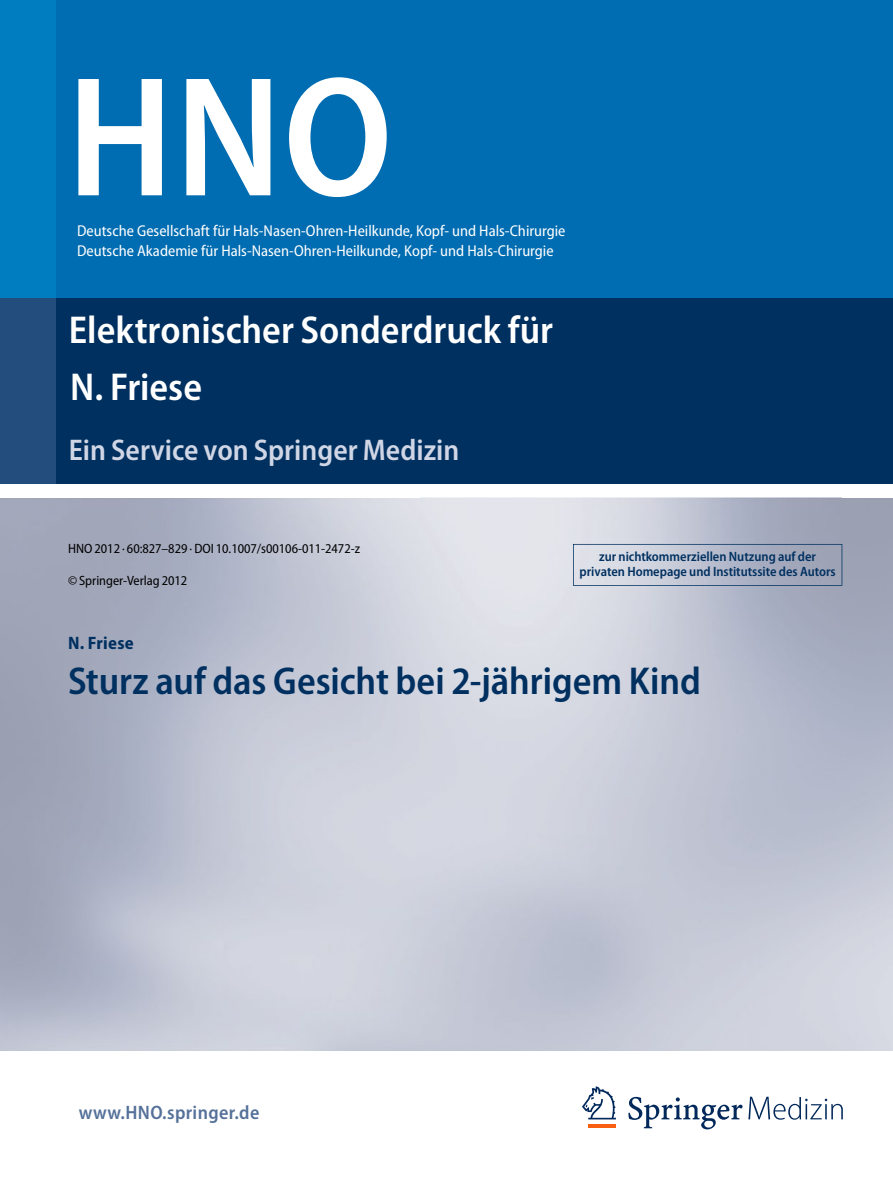
<style>
.page{position:relative;width:893px;height:1178px;background:#fff}
.page>*{position:absolute;margin:0;border:0;box-sizing:border-box;transform-origin:0 0}
.t1{font:600 semi-condensed 172.5px "Myriad Pro";color:#fff}
.t2{font:600 semi-condensed 39px "Myriad Pro";color:#fff}
.t3{font:600 semi-condensed 39px "Myriad Pro";letter-spacing:-.005em;color:#003060}
.t4{font:600 semi-condensed 30px "Myriad Pro";color:#d0d6e5}
.t5{font:600 semi-condensed 19.5px "Myriad Pro";letter-spacing:.02em;color:#55719a}
.t6{font:700 semi-condensed 18px "Myriad Pro";letter-spacing:.015em;color:#003060}
.t7{font:semi-condensed 15.75px/19.5px "Myriad Pro";color:#fff}
.t8{font:600 semi-condensed 13.5px/15px "Myriad Pro";letter-spacing:-.005em;color:#003060;text-align:center}
.t9{font:semi-condensed 13.5px "Myriad Pro";color:#000}
</style>
<div class="page">
<div style="left:55px;top:298px;width:838px;height:185px;background:#003060"></div>
<div style="left:0;top:298px;width:55px;height:185px;background:#224d7c"></div>
<img style="left:0;top:497px;width:893px;height:553px">
<svg style="left:573px;top:544px;width:269px;height:42px;background:#b4baca"></svg>
<div style="left:55px;top:0;width:838px;height:298px;background:#006cb1"></div>
<div style="left:0;top:0;width:55px;height:298px;background:#007cc0"></div>
<hr style="left:588px;top:1125px;width:28px;height:3px;background:#f76013">
<svg style="left:582px;top:1086px;width:34px;height:33px"></svg>
<svg style="left:628px;top:1097px;width:215px;height:32px"></svg>
<h1 class="t1" style="left:67px;top:42px;width:327px">HNO</h1>
<p class="t7" style="left:77px;top:221px;width:490px">Deutsche Gesellschaft für Hals-Nasen-Ohren-Heilkunde, Kopf- und Hals-Chirurgie<br>Deutsche Akademie für Hals-Nasen-Ohren-Heilkunde, Kopf- und Hals-Chirurgie</p>
<h2 class="t2" style="left:69px;top:308px;width:486px">Elektronischer Sonderdruck für</h2>
<h2 class="t2" style="left:70px;top:365px;width:133px">N. Friese</h2>
<h3 class="t4" style="left:69px;top:433px;width:392px">Ein Service von Springer Medizin</h3>
<p class="t9" style="left:68px;top:541px;width:293px">HNO 2012 · 60:827–829 · DOI 10.1007/s00106-011-2472-z</p>
<p class="t9" style="left:68px;top:573px;width:121px">© Springer-Verlag 2012</p>
<p class="t8" style="left:580px;top:549px;width:258px">zur nichtkommerziellen Nutzung auf der privaten Homepage und Institutssite des Autors</p>
<p class="t6" style="left:68px;top:632px;width:67px">N. Friese</p>
<h2 class="t3" style="left:68px;top:659px;width:634px">Sturz auf das Gesicht bei 2-jährigem Kind</h2>
<p class="t5" style="left:79px;top:1102px;width:182px">www.HNO.springer.de</p>
</div>
